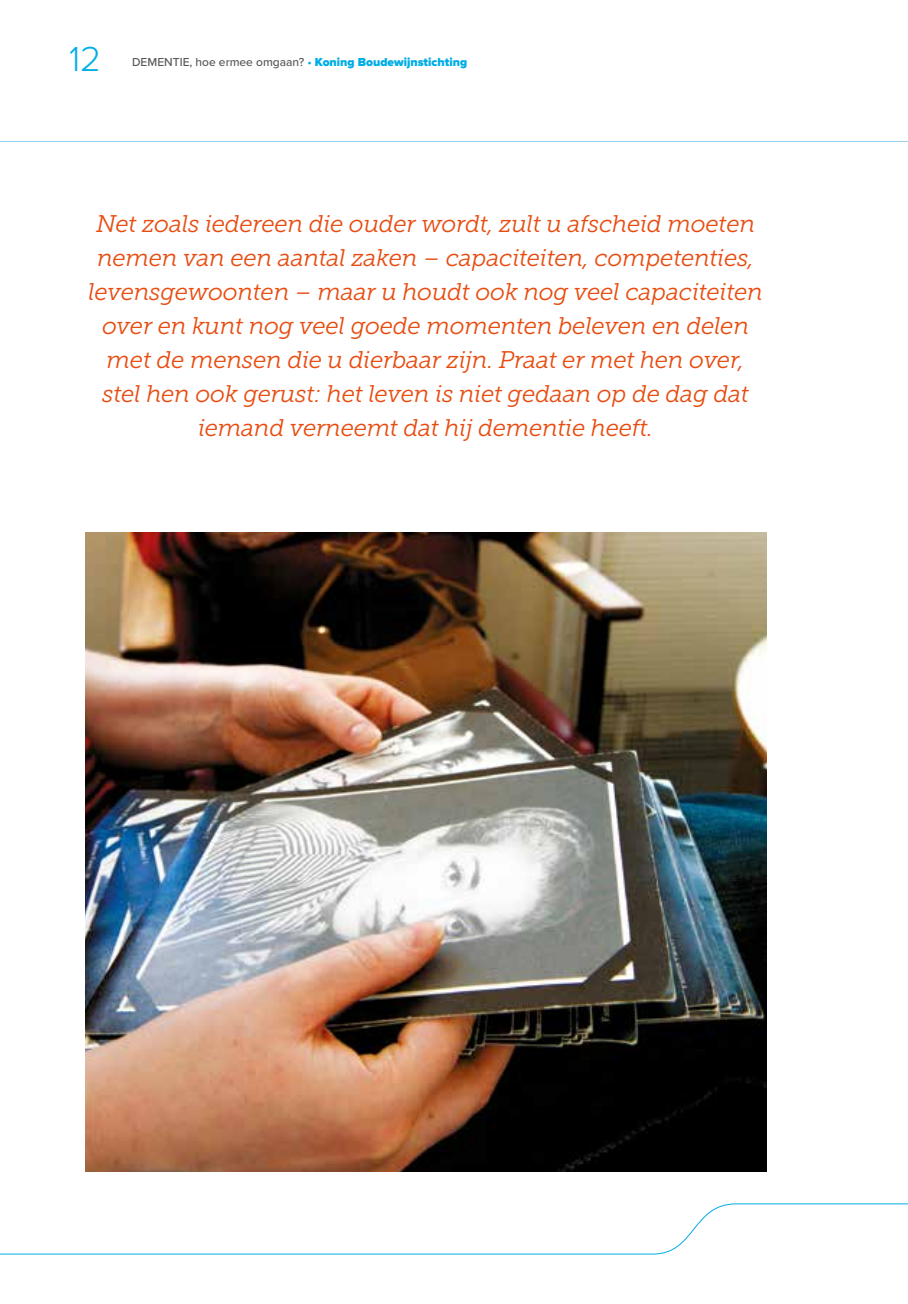
<style>
.page{position:relative;width:908px;height:1304px;background:#fff}
.page>*{position:absolute;margin:0;border:0;box-sizing:border-box;transform-origin:0 0}
.t1{font:300 36px "Proxima Nova";color:#00aee5}
.t2{font:italic 24px/34px "Museo Slab 300";letter-spacing:-.01em;color:#e84b0f;text-align:center}
.t3{font:500 12px "Proxima Nova";color:#575756}
.s1{color:#00aee5}
.s2{font-weight:900;color:#00aee5}
</style>
<div class="page">
<svg style="left:0;top:1203px;width:907px;height:52px"></svg>
<svg style="left:0;top:141px;width:907px;height:1px"></svg>
<img style="left:85px;top:533px;width:680px;height:638px">
<h1 class="t1" style="left:69px;top:32px;width:34px">12</h1>
<p class="t3" style="left:132px;top:53px;width:336px">DEMENTIE, hoe ermee omgaan? <span class="s1">•</span> <span class="s2">Koning Boudewijnstichting</span></p>
<p class="t2" style="left:88px;top:207px;width:675px">Net zoals iedereen die ouder wordt, zult u afscheid moeten nemen van een aantal zaken – capaciteiten, competenties, levensgewoonten – maar u houdt ook nog veel capaciteiten over en kunt nog veel goede momenten beleven en delen met de mensen die u dierbaar zijn. Praat er met hen over, stel hen ook gerust: het leven is niet gedaan op de dag dat iemand verneemt dat hij dementie heeft.</p>
</div>
